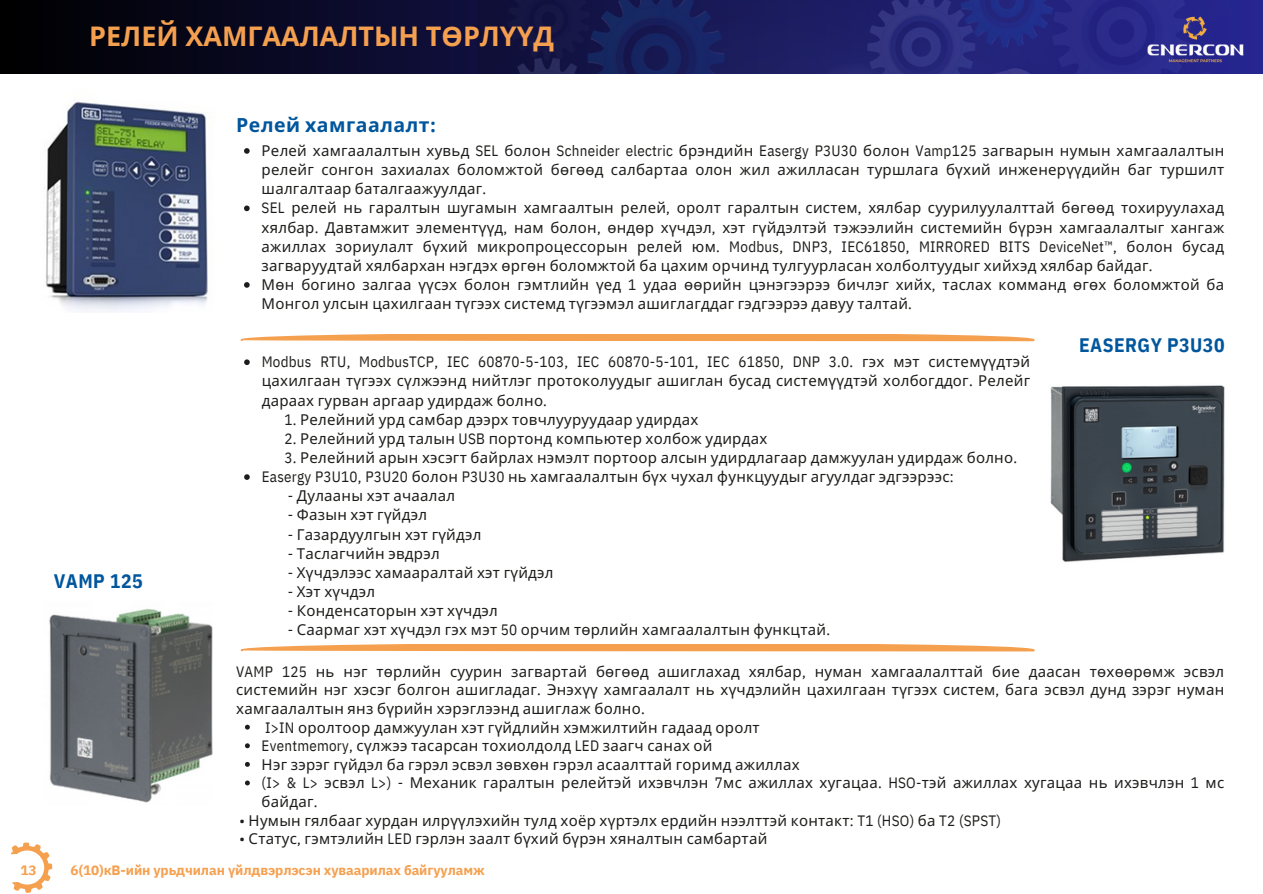
<style>
.page{position:relative;width:1263px;height:894px;background:#fff}
.page>*{position:absolute;margin:0;border:0;box-sizing:border-box;transform-origin:0 0}
.t1{font:700 27px "Open Sans";color:#f5a04f}
.t2{font:700 19.5px "IBM Plex Sans Cond";letter-spacing:.025em;color:#00569d}
.t3{font:700 19.5px "Noto Sans";letter-spacing:.025em;color:#00569d}
.t4{font:15px/19.2px "Noto Sans";letter-spacing:.015em;color:#1d1d1b}
.t5{font:700 13.5px "IBM Plex Sans";letter-spacing:-.005em;color:#f5a04f}
.s1{font-family:"IBM Plex Sans Cond"}
</style>
<div class="page">
<svg style="left:0;top:0;width:477px;height:74px;background:#07071e"></svg>
<img style="left:477px;top:0;width:786px;height:74px">
<svg style="left:11px;top:842px;width:42px;height:51px"></svg>
<img style="left:20px;top:89px;width:216px;height:224px;border-radius:29px">
<img style="left:1050px;top:385px;width:175px;height:177px">
<img style="left:49px;top:608px;width:164px;height:195px">
<svg style="left:244px;top:359px;width:6px;height:6px"></svg>
<svg style="left:244px;top:474px;width:6px;height:5px"></svg>
<svg style="left:244px;top:148px;width:6px;height:6px"></svg>
<svg style="left:244px;top:205px;width:6px;height:6px"></svg>
<svg style="left:244px;top:282px;width:6px;height:5px"></svg>
<svg style="left:245px;top:724px;width:5px;height:5px"></svg>
<svg style="left:245px;top:743px;width:5px;height:5px"></svg>
<svg style="left:245px;top:761px;width:5px;height:5px"></svg>
<svg style="left:245px;top:780px;width:5px;height:5px"></svg>
<div style="left:241px;top:334px;width:794px;height:7px;background:#f5a04f"></div>
<div style="left:241px;top:644px;width:794px;height:7px;background:#f5a04f"></div>
<img style="left:1138px;top:7px;width:114px;height:61px">
<p class="t1" style="left:89px;top:17px;width:466px">РЕЛЕЙ ХАМГААЛАЛТЫН ТӨРЛҮҮД</p>
<p class="t3" style="left:236px;top:111px;width:201px">Релей хамгаалалт<span class="s1">:</span></p>
<p class="t4" style="left:262px;top:140px;width:964px;text-align:justify">Релей хамгаалалтын хувьд <span class="s1">SEL</span> болон <span class="s1">Schneider electric</span> брэндийн <span class="s1">Easergy P3U30</span> болон <span class="s1">Vamp125</span> загварын нумын хамгаалалтын релейг сонгон захиалах боломжтой бөгөөд салбартаа олон жил ажилласан туршлага бүхий инженерүүдийн баг туршилт шалгалтаар баталгаажуулдаг<span class="s1">.</span></p>
<p class="t4" style="left:262px;top:198px;width:964px"><span class="s1">SEL</span> релей нь гаралтын шугамын хамгаалтын релей<span class="s1">,</span> оролт гаралтын систем<span class="s1">,</span> хялбар суурилуулалттай бөгөөд тохируулахад хялбар<span class="s1">.</span> Давтамжит элементүүд<span class="s1">,</span> нам болон<span class="s1">,</span> өндөр хүчдэл<span class="s1">,</span> хэт гүйдэлтэй тэжээлийн системийн бүрэн хамгаалалтыг хангаж</p>
<p class="t4" style="left:262px;top:236px;width:964px">ажиллах зориулалт бүхий микропроцессорын релей юм<span class="s1">. Modbus, DNP3, IEC61850, MIRRORED BITS DeviceNet™,</span> болон бусад загваруудтай хялбархан нэгдэх өргөн боломжтой ба цахим орчинд тулгуурласан холболтуудыг хийхэд хялбар байдаг<span class="s1">.<br></span>Мөн богино залгаа үүсэх болон гэмтлийн үед <span class="s1">1</span> удаа өөрийн цэнэгээрээ бичлэг хийх<span class="s1">,</span> таслах комманд</p>
<h2 class="t4" style="left:1073px;top:274px;width:153px">өгөх боломжтой ба</h2>
<p class="t2" style="left:54px;top:568px;width:90px">VAMP 125</p>
<h2 class="t4" style="left:262px;top:293px;width:652px">Монгол улсын цахилгаан түгээх системд түгээмэл ашиглагддаг гэдгээрээ давуу талтай<span class="s1">.</span></h2>
<h1 class="t4" style="left:262px;top:352px;width:770px;text-align:justify"><span class="s1">Modbus RTU, ModbusTCP, IEC 60870-5-103, IEC 60870-5-101, IEC 61850, DNP 3.0.</span> гэх мэт системүүдтэй цахилгаан түгээх сүлжээнд нийтлэг протоколуудыг ашиглан бусад системүүдтэй холбогддог<span class="s1">.</span> Релейг дараах гурван аргаар удирдаж болно<span class="s1">.</span></h1>
<p class="t4" style="left:284px;top:409px;width:415px"><span class="s1">1.</span> Релейний урд самбар дээрх товчлууруудаар удирдах</p>
<p class="t4" style="left:284px;top:428px;width:484px"><span class="s1">2.</span> Релейний урд талын <span class="s1">USB</span> портонд компьютер холбож удирдах</p>
<h3 class="t4" style="left:284px;top:447px;width:734px"><span class="s1">3.</span> Релейний арын хэсэгт байрлах нэмэлт портоор алсын удирдлагаар дамжуулан удирдаж болно<span class="s1">.</span></h3>
<p class="t4" style="left:262px;top:466px;width:693px"><span class="s1">Easergy P3U10, P3U20</span> болон <span class="s1">P3U30</span> нь хамгаалалтын бүх чухал функцуудыг агуулдаг эдгээрээс<span class="s1">:</span></p>
<p class="t4" style="left:288px;top:485px;width:169px"><span class="s1">-</span> Дулааны хэт ачаалал</p>
<h2 class="t4" style="left:288px;top:505px;width:141px"><span class="s1">-</span> Фазын хэт гүйдэл</h2>
<p class="t4" style="left:288px;top:524px;width:195px"><span class="s1">-</span> Газардуулгын хэт гүйдэл</p>
<p class="t4" style="left:288px;top:543px;width:153px"><span class="s1">-</span> Таслагчийн эвдрэл</p>
<p class="t4" style="left:288px;top:562px;width:267px"><span class="s1">-</span> Хүчдэлээс хамааралтай хэт гүйдэл</p>
<p class="t4" style="left:288px;top:581px;width:89px"><span class="s1">-</span> Хэт хүчдэл</p>
<p class="t4" style="left:288px;top:600px;width:212px"><span class="s1">-</span> Конденсаторын хэт хүчдэл</p>
<p class="t4" style="left:288px;top:619px;width:544px"><span class="s1">-</span> Саармаг хэт хүчдэл гэх мэт <span class="s1">50</span> орчим төрлийн хамгаалалтын функцтай<span class="s1">.</span></p>
<p class="t2" style="left:1079px;top:332px;width:147px">EASERGY P3U30</p>
<p class="t4" style="left:236px;top:661px;width:990px;line-height:18.6px"><span class="s1">VAMP 125</span> нь нэг төрлийн суурин загвартай бөгөөд ашиглахад хялбар<span class="s1">,</span> нуман хамгаалалттай бие даасан төхөөрөмж эсвэл системийн нэг хэсэг болгон ашигладаг<span class="s1">.</span> Энэхүү хамгаалалт нь хүчдэлийн цахилгаан түгээх систем<span class="s1">,</span> бага эсвэл дунд зэрэг нуман</p>
<p class="t4" style="left:262px;top:698px;width:964px;line-height:18.6px;text-indent:-25px">хамгаалалтын янз бүрийн хэрэглээнд ашиглаж болно<span class="s1">.<br>I&gt;IN</span> оролтоор дамжуулан хэт гүйдлийн хэмжилтийн гадаад оролт<br><span class="s1">Eventmemory,</span> сүлжээ тасарсан тохиолдолд <span class="s1">LED</span> заагч санах ой<br>Нэг зэрэг гүйдэл ба гэрэл эсвэл зөвхөн гэрэл асаалттай горимд ажиллах<br><span class="s1">(I&gt; &amp; L&gt;</span> эсвэл <span class="s1">L&gt;) -</span> Механик гаралтын релейтэй ихэвчлэн <span class="s1">7</span>мс ажиллах хугацаа<span class="s1">. HSO-</span>тэй ажиллах хугацаа нь ихэвчлэн <span class="s1">1</span> мс</p>
<p class="t4" style="left:262px;top:791px;width:57px">байдаг<span class="s1">.</span></p>
<p class="t4" style="left:240px;top:809px;width:763px"><span class="s1">•</span> Нумын гялбааг хурдан илрүүлэхийн тулд хоёр хүртэлх ердийн нээлттэй контакт<span class="s1">: T1 (HSO)</span> ба <span class="s1">T2 (SPST)</span></p>
<p class="t4" style="left:240px;top:828px;width:529px"><span class="s1">•</span> Статус<span class="s1">,</span> гэмтэлийн <span class="s1">LED</span> гэрлэн заалт бүхий бүрэн хяналтын самбартай</p>
<p class="t5" style="left:20px;top:861px;width:18px">13</p>
<p class="t5" style="left:71px;top:861px;width:416px">6(10)кВ-ийн урьдчилан үйлдвэрлэсэн хуваарилах байгууламж</p>
</div>
